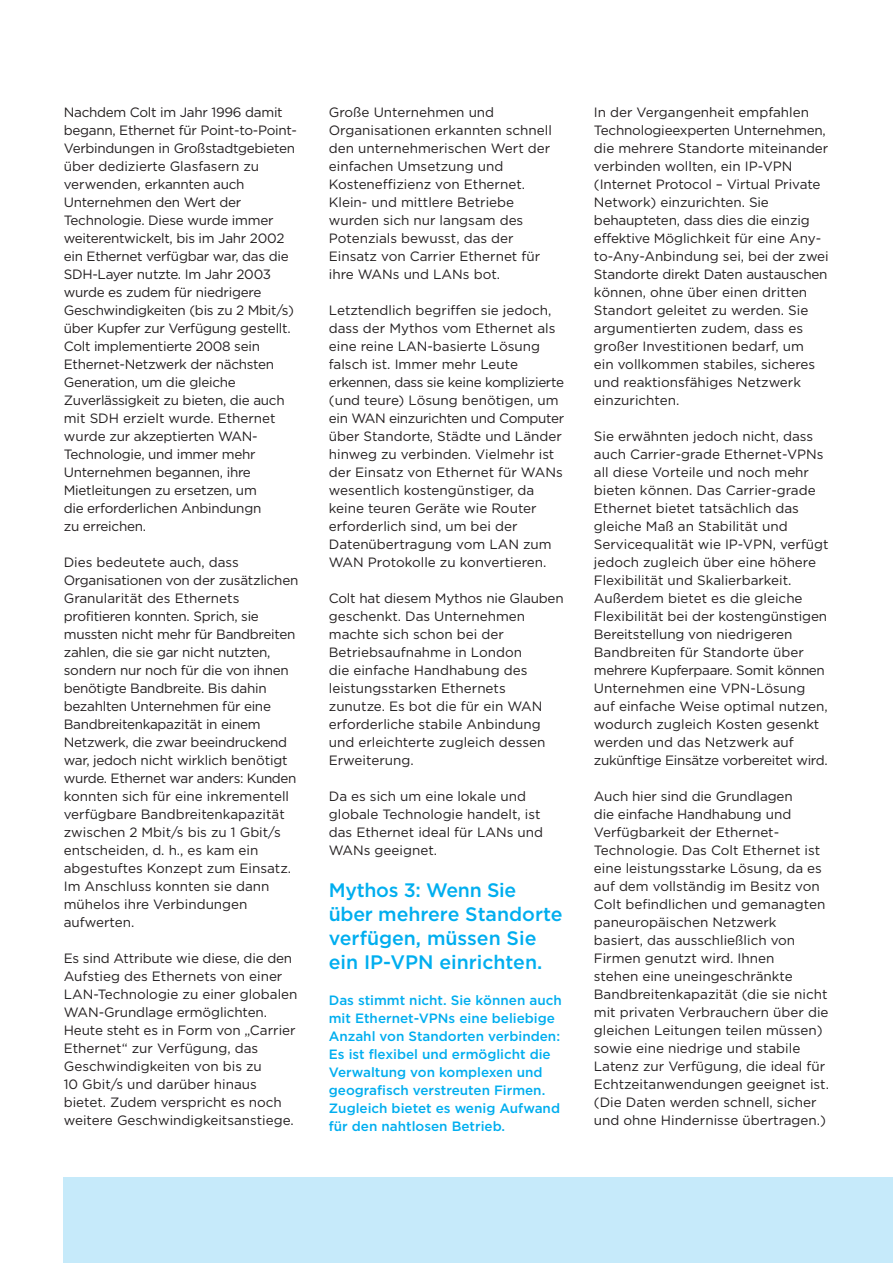
<style>
.page{position:relative;width:893px;height:1263px;background:#fff}
.page>*{position:absolute;margin:0;border:0;box-sizing:border-box;transform-origin:0 0}
.t1{font:500 19.5px/24px "Gotham";color:#00aeef}
.t2{font:13.5px/18px "Gotham";color:#231f20}
.t3{font:13.5px/18px "Gotham";letter-spacing:-.02em;color:#231f20}
.t4{font:500 13.5px/18px "Gotham";color:#00aeef}
</style>
<div class="page">
<div style="left:64px;top:1178px;width:829px;height:85px;background:#c6eafa"></div>
<p class="t3" style="left:64px;top:103px;width:235px">Nachdem Colt im Jahr 1996 damit begann, Ethernet für Point-to-Point-<br>Verbindungen in Großstadtgebieten über dedizierte Glasfasern zu verwenden, erkannten auch<br>Unternehmen den Wert der<br>Technologie. Diese wurde immer weiterentwickelt, bis im Jahr 2002 ein Ethernet verfügbar war, das die<br>SDH-Layer nutzte. Im Jahr 2003 wurde es zudem für niedrigere<br>Geschwindigkeiten (bis zu 2 Mbit/s) über Kupfer zur Verfügung gestellt.<br>Colt implementierte 2008 sein<br>Ethernet-Netzwerk der nächsten<br>Generation, um die gleiche<br>Zuverlässigkeit zu bieten, die auch mit SDH erzielt wurde. Ethernet wurde zur akzeptierten WAN-<br>Technologie, und immer mehr<br>Unternehmen begannen, ihre<br>Mietleitungen zu ersetzen, um<br>die erforderlichen Anbindungn<br>zu erreichen.</p>
<p class="t3" style="left:64px;top:553px;width:236px">Dies bedeutete auch, dass<br>Organisationen von der zusätzlichen<br>Granularität des Ethernets profitieren konnten. Sprich, sie mussten nicht mehr für Bandbreiten zahlen, die sie gar nicht nutzten, sondern nur noch für die von ihnen benötigte Bandbreite. Bis dahin bezahlten Unternehmen für eine<br>Bandbreitenkapazität in einem<br>Netzwerk, die zwar beeindruckend war, jedoch nicht wirklich benötigt wurde. Ethernet war anders: Kunden konnten sich für eine inkrementell verfügbare Bandbreitenkapazität zwischen 2 Mbit/s bis zu 1 Gbit/s entscheiden, d. h., es kam ein abgestuftes Konzept zum Einsatz.<br>Im Anschluss konnten sie dann mühelos ihre Verbindungen aufwerten.</p>
<p class="t2" style="left:64px;top:949px;width:235px">Es sind Attribute wie diese, die den<br>Aufstieg des Ethernets von einer<br>LAN-Technologie zu einer globalen<br>WAN-Grundlage ermöglichten.<br>Heute steht es in Form von „Carrier<br>Ethernet“ zur Verfügung, das<br>Geschwindigkeiten von bis zu<br>10 Gbit/s und darüber hinaus bietet. Zudem verspricht es noch weitere Geschwindigkeitsanstiege.</p>
<p class="t2" style="left:329px;top:103px;width:225px">Große Unternehmen und<br>Organisationen erkannten schnell den unternehmerischen Wert der einfachen Umsetzung und<br>Kosteneffizienz von Ethernet.<br>Klein- und mittlere Betriebe wurden sich nur langsam des<br>Potenzials bewusst, das der<br>Einsatz von Carrier Ethernet für ihre WANs und LANs bot.</p>
<p class="t2" style="left:329px;top:301px;width:237px">Letztendlich begriffen sie jedoch, dass der Mythos vom Ethernet als eine reine LAN-basierte Lösung falsch ist. Immer mehr Leute erkennen, dass sie keine komplizierte (und teure) Lösung benötigen, um ein WAN einzurichten und Computer über Standorte, Städte und Länder hinweg zu verbinden. Vielmehr ist der Einsatz von Ethernet für WANs wesentlich kostengünstiger, da keine teuren Geräte wie Router erforderlich sind, um bei der<br>Datenübertragung vom LAN zum<br>WAN Protokolle zu konvertieren.</p>
<p class="t2" style="left:329px;top:589px;width:236px">Colt hat diesem Mythos nie Glauben geschenkt. Das Unternehmen machte sich schon bei der<br>Betriebsaufnahme in London<br>die einfache Handhabung des leistungsstarken Ethernets zunutze. Es bot die für ein WAN erforderliche stabile Anbindung und erleichterte zugleich dessen<br>Erweiterung.</p>
<p class="t2" style="left:329px;top:787px;width:216px">Da es sich um eine lokale und globale Technologie handelt, ist das Ethernet ideal für LANs und<br>WANs geeignet.</p>
<h1 class="t1" style="left:329px;top:878px;width:235px">Mythos 3: Wenn Sie über mehrere Standorte verfügen, müssen Sie ein IP-VPN einrichten.</h1>
<p class="t4" style="left:329px;top:991px;width:234px">Das stimmt nicht. Sie können auch mit Ethernet-VPNs eine beliebige<br>Anzahl von Standorten verbinden:<br>Es ist flexibel und ermöglicht die<br>Verwaltung von komplexen und geografisch verstreuten Firmen.<br>Zugleich bietet es wenig Aufwand für den nahtlosen Betrieb.</p>
<p class="t2" style="left:594px;top:103px;width:236px">In der Vergangenheit empfahlen<br>Technologieexperten Unternehmen, die mehrere Standorte miteinander verbinden wollten, ein IP-VPN (Internet Protocol – Virtual Private<br>Network) einzurichten. Sie behaupteten, dass dies die einzig effektive Möglichkeit für eine Any&shy;to-Any-Anbindung sei, bei der zwei<br>Standorte direkt Daten austauschen können, ohne über einen dritten<br>Standort geleitet zu werden. Sie argumentierten zudem, dass es großer Investitionen bedarf, um<br>ein vollkommen stabiles, sicheres und reaktionsfähiges Netzwerk einzurichten.</p>
<p class="t2" style="left:594px;top:427px;width:236px">Sie erwähnten jedoch nicht, dass auch Carrier-grade Ethernet-VPNs all diese Vorteile und noch mehr bieten können. Das Carrier-grade Ethernet bietet tatsächlich das gleiche Maß an Stabilität und Servicequalität wie IP-VPN, verfügt jedoch zugleich über eine höhere Flexibilität und Skalierbarkeit.<br>Außerdem bietet es die gleiche Flexibilität bei der kostengünstigen Bereitstellung von niedrigeren Bandbreiten für Standorte über mehrere Kupferpaare. Somit können Unternehmen eine VPN-Lösung auf einfache Weise optimal nutzen, wodurch zugleich Kosten gesenkt werden und das Netzwerk auf zukünftige Einsätze vorbereitet wird.</p>
<p class="t2" style="left:594px;top:787px;width:237px">Auch hier sind die Grundlagen<br>die einfache Handhabung und<br>Verfügbarkeit der Ethernet-<br>Technologie. Das Colt Ethernet ist eine leistungsstarke Lösung, da es auf dem vollständig im Besitz von<br>Colt befindlichen und gemanagten paneuropäischen Netzwerk basiert, das ausschließlich von<br>Firmen genutzt wird. Ihnen<br>stehen eine uneingeschränkte<br>Bandbreitenkapazität (die sie nicht mit privaten Verbrauchern über die gleichen Leitungen teilen müssen) sowie eine niedrige und stabile<br>Latenz zur Verfügung, die ideal für<br>Echtzeitanwendungen geeignet ist. (Die Daten werden schnell, sicher und ohne Hindernisse übertragen.)</p>
</div>
